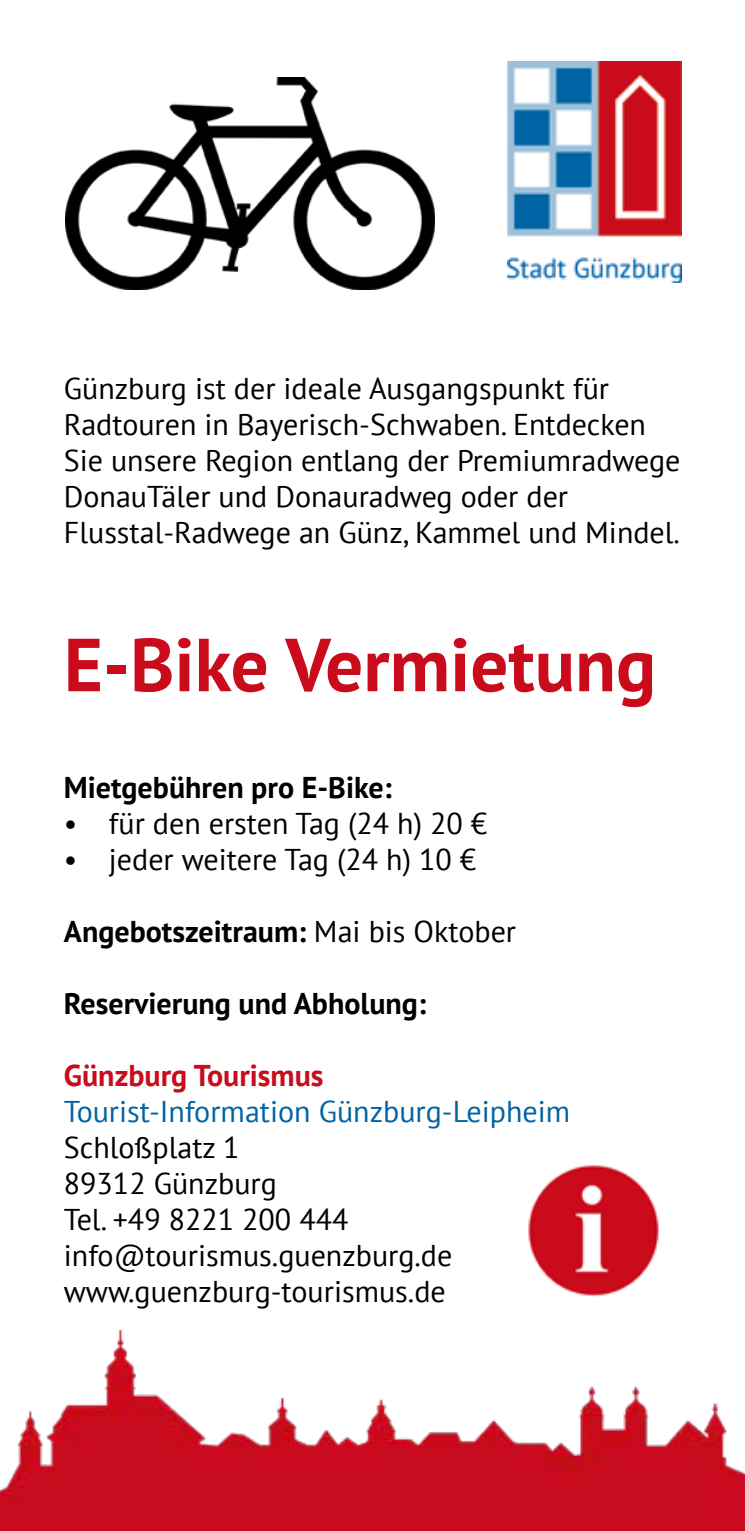
<style>
.page{position:relative;width:745px;height:1531px;background:#fff}
.page>*{position:absolute;margin:0;border:0;box-sizing:border-box;transform-origin:0 0}
.t1{font:700 75px "PT Sans";color:#c90b1c}
.t2{font:30px/36px "PT Sans";color:#000}
.t3{font:700 30px "PT Sans";color:#000}
.t4{font:30px "PT Sans";color:#0063a3}
.t5{font:700 30px "PT Sans";color:#c90b1c}
.s1{font-weight:400}
</style>
<div class="page">
<img style="left:0;top:1331px;width:744px;height:200px">
<img style="left:507px;top:62px;width:173px;height:220px">
<img style="left:66px;top:77px;width:368px;height:212px">
<img style="left:528px;top:1165px;width:131px;height:132px">
<p class="t2" style="left:64px;top:370px;width:617px">Günzburg ist der ideale Ausgangspunkt für Radtouren in Bayerisch-Schwaben. Entdecken Sie unsere Region entlang der Premiumradwege DonauTäler und Donauradweg oder der Flusstal-Radwege an Günz, Kammel und Mindel.</p>
<h1 class="t1" style="left:64px;top:615px;width:593px">E-Bike Vermietung</h1>
<p class="t3" style="left:64px;top:768px;width:329px">Mietgebühren pro E-Bike:</p>
<p class="t2" style="left:64px;top:805px;width:424px">• für den ersten Tag (24 h) 20 €</p>
<p class="t2" style="left:64px;top:841px;width:413px">• jeder weitere Tag (24 h) 10 €</p>
<p class="t3" style="left:64px;top:912px;width:453px">Angebotszeitraum: <span class="s1">Mai bis Oktober</span></p>
<p class="t3" style="left:64px;top:984px;width:363px">Reservierung und Abholung:</p>
<p class="t5" style="left:64px;top:1056px;width:261px">Günzburg Tourismus</p>
<p class="t4" style="left:64px;top:1092px;width:507px">Tourist-Information Günzburg-Leipheim</p>
<p class="t2" style="left:64px;top:1129px;width:390px">Schloßplatz 1<br>89312 Günzburg<br>Tel. +49 8221 200 444 info@tourismus.guenzburg.de www.guenzburg-tourismus.de</p>
</div>
